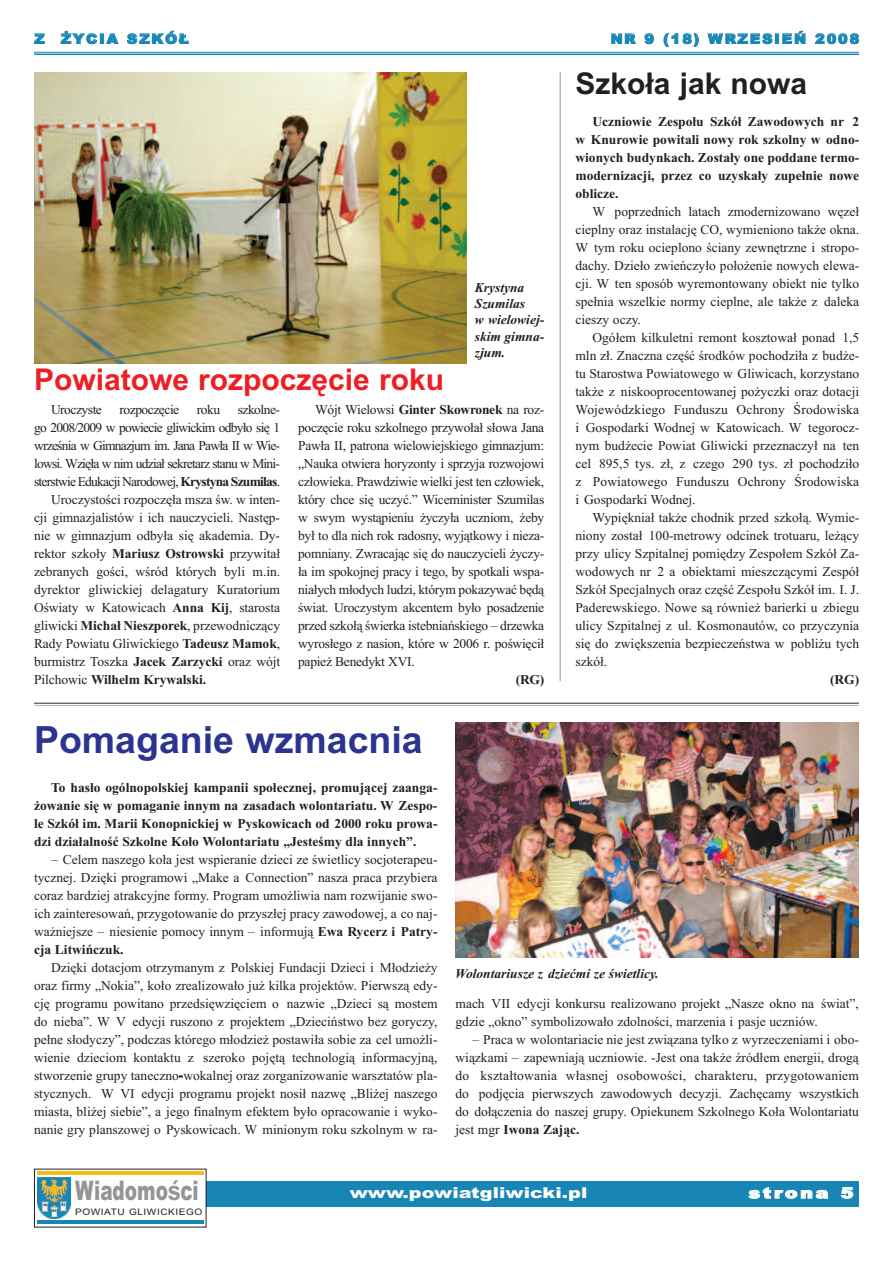
<style>
.page{position:relative;width:893px;height:1263px;background:#fff}
.page>*{position:absolute;margin:0;border:0;box-sizing:border-box;transform-origin:0 0}
.t1{font:700 37.5px "Arial";color:#2c3491}
.t2{font:700 30px "Arial";color:#ee1e24}
.t3{font:700 30px "Arial";color:#231f20}
.t4{font:900 27px "Arial";color:#939598;scale:.68 1}
.t5{font:900 15px "Arial";color:#fff;scale:1.28 1}
.t6{font:13.5px/18px "Times New Roman";letter-spacing:-.005em;color:#231f20;text-align:justify}
.t7{font:700 13.5px/18px "Times New Roman";color:#231f20;text-align:justify}
.t8{font:13.5px "Times New Roman";letter-spacing:-.055em;color:#231f20}
.t9{font:italic 700 13.5px/16.2px "Times New Roman";color:#231f20}
.t10{font:900 13.5px "Arial";letter-spacing:.135em;color:#1886b5;scale:1.06 1}
.t11{font:13.5px "Times New Roman";letter-spacing:-.035em;color:#231f20}
.t12{font:9px "Arial";letter-spacing:.055em;color:#231f20;scale:1.12 1}
.s1{font-weight:700}
.s2{font-weight:400}
.s3{font-family:"Arial";font-weight:900}
</style>
<div class="page">
<hr style="left:34px;top:54px;width:825px;height:1px;background:#1886b5">
<hr style="left:34px;top:52px;width:825px;height:1px;background:#1886b5">
<div style="left:34px;top:1181px;width:825px;height:25px;background:#1886b5"></div>
<div style="left:34px;top:1169px;width:172px;height:58px;background:#fff"></div>
<img style="left:37px;top:1177px;width:34px;height:41px">
<hr style="left:37px;top:1171px;width:166px;height:4px;background:#f3be18">
<hr style="left:37px;top:1220px;width:166px;height:4px;background:#1886b5">
<img style="left:455px;top:723px;width:404px;height:235px">
<hr style="left:34px;top:702px;width:825px;height:2px;background:#6c6d70">
<hr style="left:34px;top:705px;width:825px;height:1px;background:#6c6d70">
<hr style="left:560px;top:72px;width:1px;height:609px;background:#939598">
<img style="left:34px;top:72px;width:432px;height:291px">
<p class="t10" style="left:34px;top:31px;width:147px">Z ŻYCIA SZKÓŁ</p>
<p class="t10" style="left:611px;top:31px;width:236px">NR 9 (18) WRZESIEŃ 2008</p>
<h2 class="t2" style="left:34px;top:362px;width:412px">Powiatowe rozpoczęcie roku</h2>
<p class="t9" style="left:475px;top:279px;width:71px">Krystyna<br>Szumilas<br>w wielowiej&shy;skim gimna&shy;zjum.</p>
<p class="t11" style="left:51px;top:401px;width:52px">Uroczyste</p>
<p class="t11" style="left:120px;top:401px;width:61px">rozpoczęcie</p>
<p class="t6" style="left:197px;top:400px;width:25px">roku</p>
<p class="t11" style="left:238px;top:401px;width:44px">szkolne-</p>
<p class="t8" style="left:34px;top:419px;width:248px">go 2008/2009 w powiecie gliwickim odbyło się 1</p>
<p class="t8" style="left:34px;top:437px;width:248px">września w Gimnazjum im. Jana Pawła II w Wie-</p>
<p class="t8" style="left:34px;top:455px;width:248px">lowsi. Wzięła w nim udział sekretarz stanu w Mini-</p>
<p class="t8" style="left:34px;top:473px;width:248px">sterstwie Edukacji Narodowej, <span class="s1">Krystyna Szumilas</span>.</p>
<p class="t6" style="left:51px;top:490px;width:231px">Uroczystości rozpoczęła msza św. w inten-</p>
<p class="t6" style="left:34px;top:508px;width:248px">cji gimnazjalistów i ich nauczycieli. Następ-</p>
<p class="t6" style="left:34px;top:526px;width:248px">nie w gimnazjum odbyła się akademia. Dy-</p>
<p class="t6" style="left:34px;top:544px;width:248px">rektor szkoły <span class="s1">Mariusz Ostrowski</span> przywitał</p>
<p class="t6" style="left:34px;top:562px;width:248px">zebranych gości, wśród których byli m.in.</p>
<p class="t6" style="left:34px;top:580px;width:248px">dyrektor gliwickiej delagatury Kuratorium</p>
<p class="t6" style="left:34px;top:598px;width:248px">Oświaty w Katowicach <span class="s1">Anna Kij</span>, starosta</p>
<p class="t6" style="left:34px;top:616px;width:248px">gliwicki <span class="s1">Michał Nieszporek</span>, przewodniczący</p>
<p class="t6" style="left:34px;top:634px;width:248px">Rady Powiatu Gliwickiego <span class="s1">Tadeusz Mamok</span>,</p>
<p class="t6" style="left:34px;top:652px;width:248px">burmistrz Toszka <span class="s1">Jacek Zarzycki</span> oraz wójt</p>
<p class="t7" style="left:34px;top:670px;width:174px"><span class="s2">Pilchowic</span> Wilhelm Krywalski.</p>
<p class="t6" style="left:298px;top:400px;width:248px;text-indent:17px">Wójt Wielowsi <span class="s1">Ginter Skowronek</span> na roz&shy;poczęcie roku szkolnego przywołał słowa Jana Pawła II, patrona wielowiejskiego gimnazjum: „Nauka otwiera horyzonty i sprzyja rozwojowi człowieka. Prawdziwie wielki jest ten człowiek, który chce się uczyć.” Wiceminister Szumilas w swym wystąpieniu życzyła uczniom, żeby był to dla nich rok radosny, wyjątkowy i nieza&shy;pomniany. Zwracając się do nauczycieli życzy&shy;ła im spokojnej pracy i tego, by spotkali wspa&shy;niałych młodych ludzi, którym pokazywać będą świat. Uroczystym akcentem było posadzenie przed szkołą świerka istebniańskiego – drzewka wyrosłego z nasion, które w 2006 r. poświęcił papież Benedykt XVI.</p>
<p class="t7" style="left:516px;top:670px;width:30px">(RG)</p>
<h2 class="t3" style="left:575px;top:66px;width:233px">Szkoła jak nowa</h2>
<p class="t7" style="left:575px;top:112px;width:285px;text-indent:17px">Uczniowie Zespołu Szkół Zawodowych nr 2 w Knurowie powitali nowy rok szkolny w odno&shy;wionych budynkach. Zostały one poddane termo&shy;modernizacji, przez co uzyskały zupełnie nowe oblicze.</p>
<p class="t6" style="left:575px;top:202px;width:285px;text-indent:17px">W poprzednich latach zmodernizowano węzeł cieplny oraz instalację CO, wymieniono także okna.<br>W tym roku ocieplono ściany zewnętrzne i stropo&shy;dachy. Dzieło zwieńczyło położenie nowych elewa&shy;cji. W ten sposób wyremontowany obiekt nie tylko spełnia wszelkie normy cieplne, ale także z daleka cieszy oczy.</p>
<p class="t6" style="left:575px;top:328px;width:285px;text-indent:17px">Ogółem kilkuletni remont kosztował ponad 1,5 mln zł. Znaczna część środków pochodziła z budże&shy;tu Starostwa Powiatowego w Gliwicach, korzystano także z niskooprocentowanej pożyczki oraz dotacji Wojewódzkiego Funduszu Ochrony Środowiska i Gospodarki Wodnej w Katowicach. W tegorocz&shy;nym budżecie Powiat Gliwicki przeznaczył na ten cel 895,5 tys. zł, z czego 290 tys. zł pochodziło z Powiatowego Funduszu Ochrony Środowiska i Gospodarki Wodnej.</p>
<p class="t6" style="left:575px;top:508px;width:285px;text-indent:17px">Wypiękniał także chodnik przed szkołą. Wymie&shy;niony został 100-metrowy odcinek trotuaru, leżący przy ulicy Szpitalnej pomiędzy Zespołem Szkół Za&shy;wodowych nr 2 a obiektami mieszczącymi Zespół Szkół Specjalnych oraz część Zespołu Szkół im. I. J.<br>Paderewskiego. Nowe są również barierki u zbiegu ulicy Szpitalnej z ul. Kosmonautów, co przyczynia się do zwiększenia bezpieczeństwa w pobliżu tych szkół.</p>
<p class="t7" style="left:830px;top:670px;width:31px">(RG)</p>
<h1 class="t1" style="left:34px;top:719px;width:390px">Pomaganie wzmacnia</h1>
<p class="t7" style="left:34px;top:778px;width:405px;text-indent:17px">To hasło ogólnopolskiej kampanii społecznej, promującej zaanga&shy;żowanie się w pomaganie innym na zasadach wolontariatu. W Zespo&shy;le Szkół im. Marii Konopnickiej w Pyskowicach od 2000 roku prowa&shy;dzi działalność Szkolne Koło Wolontariatu „Jesteśmy dla innych”.</p>
<p class="t6" style="left:34px;top:850px;width:405px;text-indent:17px">– Celem naszego koła jest wspieranie dzieci ze świetlicy socjoterapeu&shy;tycznej. Dzięki programowi „Make a Connection” nasza praca przybiera coraz bardziej atrakcyjne formy. Program umożliwia nam rozwijanie swo&shy;ich zainteresowań, przygotowanie do przyszłej pracy zawodowej, a co naj&shy;ważniejsze – niesienie pomocy innym – informują <span class="s1">Ewa Rycerz i Patry&shy;cja Litwińczuk.</span></p>
<p class="t6" style="left:34px;top:958px;width:405px;text-indent:17px">Dzięki dotacjom otrzymanym z Polskiej Fundacji Dzieci i Młodzieży oraz firmy „Nokia”, koło zrealizowało już kilka projektów. Pierwszą edy&shy;cję programu powitano przedsięwzięciem o nazwie „Dzieci są mostem do nieba”. W V edycji ruszono z projektem „Dzieciństwo bez goryczy, pełne słodyczy”, podczas którego młodzież postawiła sobie za cel umożli&shy;wienie dzieciom kontaktu z szeroko pojętą technologią informacyjną, stworzenie grupy taneczno<span class="s3">-</span>wokalnej oraz zorganizowanie warsztatów pla&shy;stycznych. W VI edycji programu projekt nosił nazwę „Bliżej naszego miasta, bliżej siebie”, a jego finalnym efektem było opracowanie i wyko&shy;nanie gry planszowej o Pyskowicach. W minionym roku szkolnym w ra-</p>
<p class="t9" style="left:455px;top:965px;width:205px">Wolontariusze z dziećmi ze świetlicy.</p>
<p class="t6" style="left:455px;top:994px;width:405px">mach VII edycji konkursu realizowano projekt „Nasze okno na świat”, gdzie „okno” symbolizowało zdolności, marzenia i pasje uczniów.</p>
<p class="t6" style="left:455px;top:1030px;width:405px;text-indent:17px">– Praca w wolontariacie nie jest związana tylko z wyrzeczeniami i obo&shy;wiązkami – zapewniają uczniowie. -Jest ona także źródłem energii, drogą do kształtowania własnej osobowości, charakteru, przygotowaniem do podjęcia pierwszych zawodowych decyzji. Zachęcamy wszystkich do dołączenia do naszej grupy. Opiekunem Szkolnego Koła Wolontariatu jest mgr <span class="s1">Iwona Zając.</span></p>
<h3 class="t4" style="left:75px;top:1174px;width:183px">Wiadomo<span class="s1">ś</span>ci</h3>
<p class="t5" style="left:350px;top:1184px;width:187px">www.powiatgliwicki.pl</p>
<p class="t5" style="left:748px;top:1184px;width:84px">strona 5</p>
<p class="t12" style="left:75px;top:1206px;width:115px">POWIATU GLIWICKIEGO</p>
</div>
